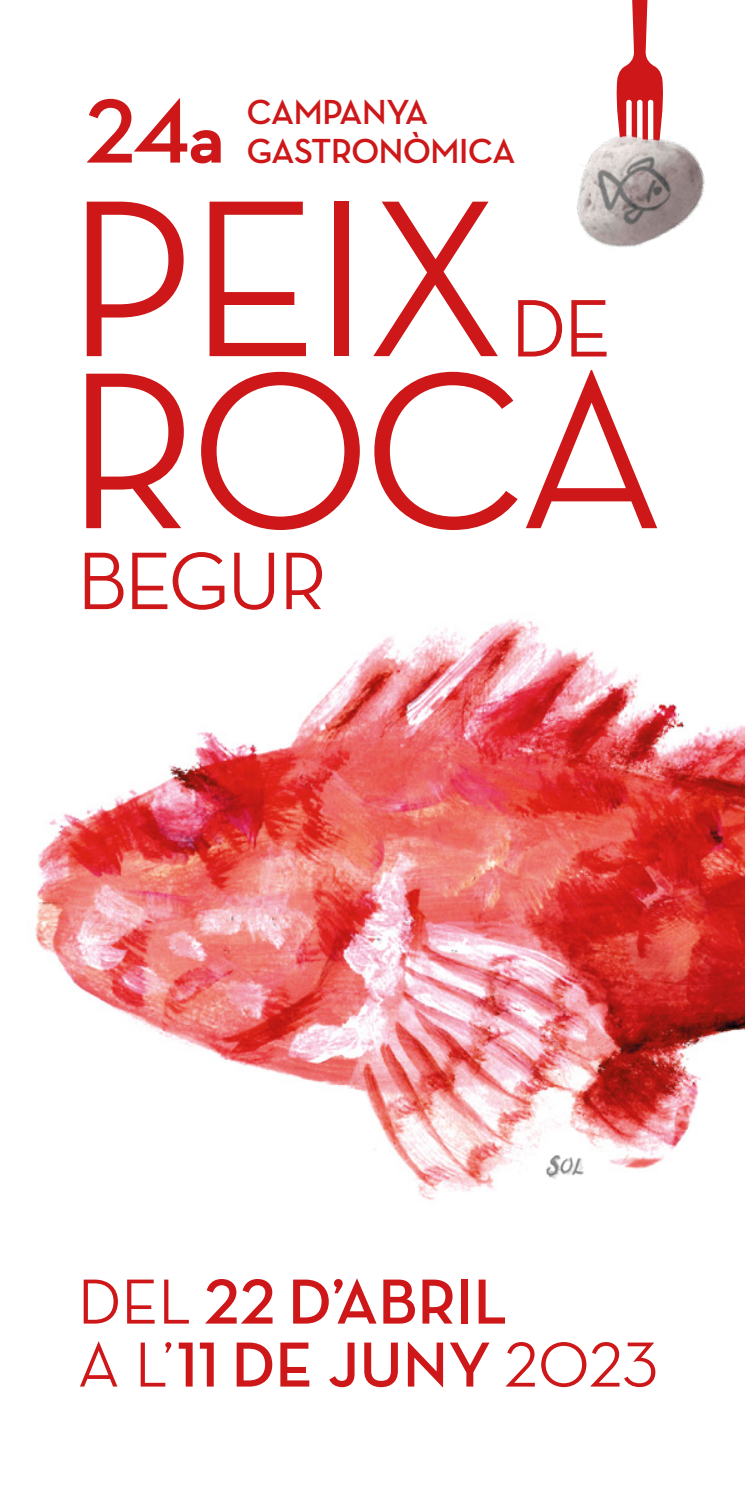
<style>
.page{position:relative;width:745px;height:1489px;background:#fff}
.page>*{position:absolute;margin:0;border:0;box-sizing:border-box;transform-origin:0 0}
.t1{font:500 227.25px "Neutra Disp";letter-spacing:-.02em;color:#cd1719}
.t2{font:700 92.5px "Neutra Disp";color:#cd1719}
.t3{font:500 83px "Neutra Disp";letter-spacing:-.02em;color:#cd1719}
.t4{font:700 64.75px/63px "Neutra Disp";letter-spacing:.01em;color:#cd1719}
.t5{font:700 35.5px/38.5px "Neutra Disp";letter-spacing:-.01em;color:#cd1719}
.s1{font-weight:500}
</style>
<div class="page">
<img style="left:35px;top:619px;width:709px;height:581px">
<svg style="left:616px;top:0;width:47px;height:102px"></svg>
<img style="left:576px;top:102px;width:129px;height:145px">
<img style="left:519px;top:1138px;width:71px;height:51px">
<h2 class="t2" style="left:85px;top:81px;width:140px">24a</h2>
<p class="t5" style="left:246px;top:93px;width:270px">CAMPANYA<br>GASTRONÒMICA</p>
<h1 class="t1" style="left:67px;top:145px;width:440px">PEIX</h1>
<p class="t3" style="left:510px;top:279px;width:101px">DE</p>
<h1 class="t1" style="left:66px;top:317px;width:598px">ROCA</h1>
<p class="t3" style="left:77px;top:532px;width:250px">BEGUR</p>
<p class="t4" style="left:78px;top:1269px;width:580px"><span class="s1">DEL</span> 22 D’ABRIL<br><span class="s1">A L’</span>11 DE JUNY <span class="s1">2023</span></p>
</div>
